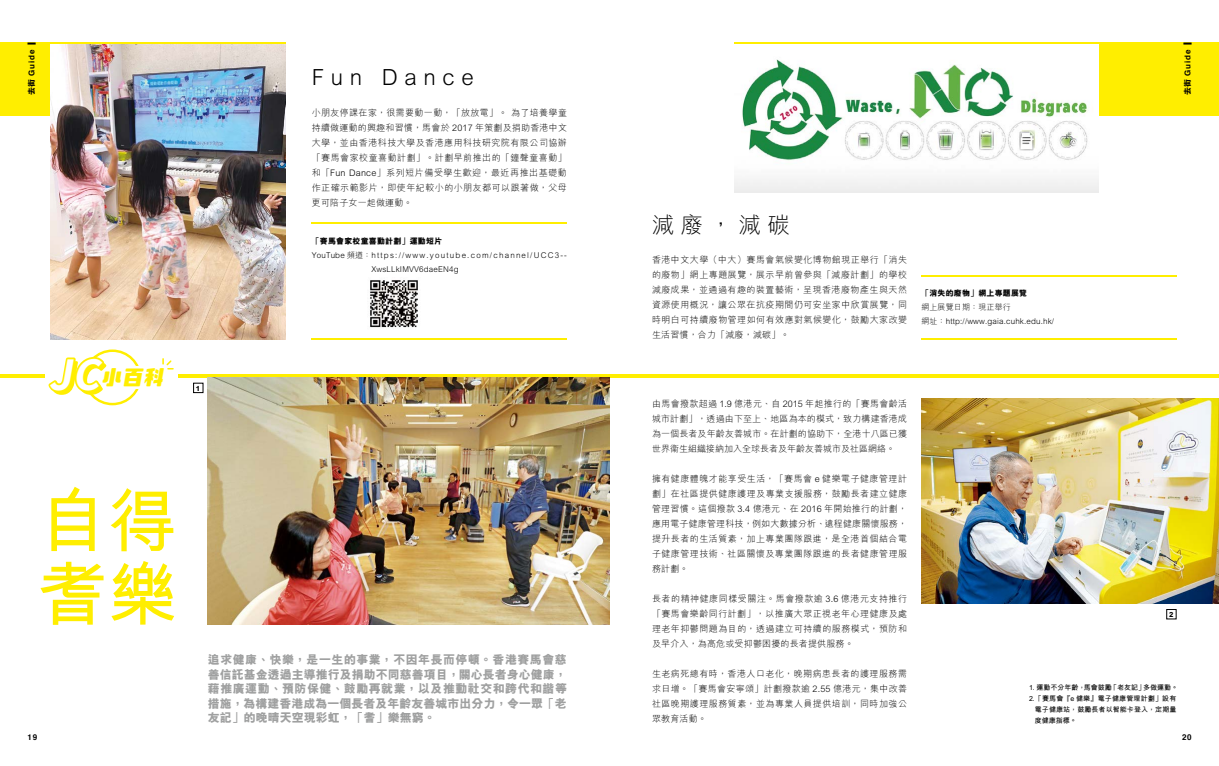
<style>
.page{position:relative;width:1219px;height:766px;background:#fff}
.page>*{position:absolute;margin:0;border:0;box-sizing:border-box;transform-origin:0 0}
.t1{font:700 69.8px/73.7px "M Hei HK";color:#fe0}
.t2{font:300 22.2px "M Hei HK";letter-spacing:.3em;color:#000}
.t3{font:italic 21.1px "CP Revenge";color:#fe0}
.t4{font:800 12px/14.4px "M Hei HK";color:#9fa0a0;text-align:justify}
.t5{font:300 9px/15px "M Hei HK";letter-spacing:.055em;color:#000;text-align:justify}
.t6{font:300 8px/14px "M Hei HK";letter-spacing:.02em;color:#000}
.t7{font:800 8px "M Hei HK";letter-spacing:.02em;color:#000}
.t8{font:700 8px "Helvetica";letter-spacing:.1em;color:#000}
.t9{font:700 7px "M Hei HK";letter-spacing:.015em;color:#000}
.t10{font:800 7px "M Hei HK";color:#000}
.s1{font-family:"M Hei HK";font-weight:800}
.s2{font-family:"Noto Sans CJ Ktc";font-weight:700;font-size:41.3px}
</style>
<div class="page">
<div style="left:0;top:43px;width:286px;height:73px;background:#fe0"></div>
<div style="left:735px;top:43px;width:484px;height:73px;background:#fe0"></div>
<svg style="left:1183px;top:43px;width:8px;height:2px"></svg>
<img style="left:51px;top:44px;width:235px;height:295px">
<img style="left:735px;top:44px;width:364px;height:148px">
<hr style="left:179px;top:374px;width:1040px;height:3px;background:#fe0">
<hr style="left:0;top:374px;width:44px;height:3px;background:#fe0">
<img style="left:208px;top:377px;width:401px;height:247px">
<hr style="left:921px;top:338px;width:255px;height:1px;background:#fe0">
<hr style="left:921px;top:275px;width:255px;height:2px;background:#fe0">
<svg style="left:27px;top:43px;width:9px;height:2px"></svg>
<img style="left:921px;top:399px;width:298px;height:204px">
<div style="left:1166px;top:609px;width:10px;height:10px;border:1px solid #000"></div>
<div style="left:193px;top:383px;width:10px;height:10px;border:1px solid #000"></div>
<svg style="left:86px;top:349px;width:53px;height:57px"></svg>
<div style="left:75px;top:366px;width:75px;height:16px;background:#fff"></div>
<svg style="left:162px;top:359px;width:11px;height:10px"></svg>
<hr style="left:312px;top:222px;width:255px;height:2px;background:#fe0">
<hr style="left:312px;top:338px;width:255px;height:1px;background:#fe0">
<img style="left:370px;top:280px;width:48px;height:48px">
<p class="t8" style="left:25px;top:95px;width:47px;rotate:-90deg"><span class="s1">去街</span> Guide</p>
<h3 class="t3" style="left:51px;top:366px;width:117px"><span class="s2">JC</span>小百科</h3>
<p class="t10" style="left:196px;top:383px;width:6px">1</p>
<h2 class="t2" style="left:312px;top:61px;width:164px">Fun Dance</h2>
<p class="t5" style="left:312px;top:105px;width:257px">小朋友停課在家，很需要動一動，「放放電」。 為了培養學童持續做運動的興趣和習慣，馬會於 2017 年策劃及捐助香港中文大學，並由香港科技大學及香港應用科技研究院有限公司協辦「賽馬會家校童喜動計劃」。計劃早前推出的「鐘聲童喜動」和「Fun Dance」系列短片備受學生歡迎，最近再推出基礎動作正確示範影片，即使年紀較小的小朋友都可以跟著做，父母更可陪子女一起做運動。</p>
<p class="t7" style="left:312px;top:235px;width:132px">「賽馬會家校童喜動計劃」運動短片</p>
<p class="t6" style="left:371px;top:247px;width:197px;text-indent:-60px">YouTube 頻道：https://www.youtube.com/channel/UCC3--<br>XwsLLkIMVV6daeEN4g</p>
<h1 class="t1" style="left:37px;top:478px;width:141px">自得耆樂</h1>
<h3 class="t4" style="left:208px;top:652px;width:361px">追求健康、快樂，是一生的事業，不因年長而停頓。香港賽馬會慈善信託基金透過主導推行及捐助不同慈善項目，關心長者身心健康，藉推廣運動、預防保健、鼓勵再就業，以及推動社交和跨代和諧等措施，為構建香港成為一個長者及年齡友善城市出分力，令一眾「老友記」的晚晴天空現彩虹，「耆」樂無窮。</h3>
<p class="t8" style="left:1181px;top:95px;width:47px;rotate:-90deg"><span class="s1">去街</span> Guide</p>
<h2 class="t2" style="left:652px;top:209px;width:139px">減廢，減碳</h2>
<p class="t5" style="left:652px;top:252px;width:257px">香港中文大學（中大）賽馬會氣候變化博物館現正舉行「消失的廢物」網上專題展覽，展示早前曾參與「減廢計劃」的學校減廢成果，並通過有趣的裝置藝術，呈現香港廢物產生與天然資源使用概況，讓公眾在抗疫期間仍可安坐家中欣賞展覽，同時明白可持續廢物管理如何有效應對氣候變化，鼓勵大家改變生活習慣，合力「減廢，減碳」。</p>
<p class="t7" style="left:921px;top:288px;width:107px">「消失的廢物」網上專題展覽</p>
<p class="t6" style="left:921px;top:300px;width:134px">網上展覽日期：現正舉行<br>網址：http://www.gaia.cuhk.edu.hk/</p>
<p class="t5" style="left:652px;top:396px;width:257px">由馬會撥款超過 1.9 億港元、自 2015 年起推行的「賽馬會齡活城市計劃」，透過由下至上、地區為本的模式，致力構建香港成為一個長者及年齡友善城市。在計劃的協助下，全港十八區已獲世界衞生組織接納加入全球長者及年齡友善城市及社區網絡。</p>
<p class="t5" style="left:652px;top:471px;width:257px">擁有健康體魄才能享受生活，「賽馬會 e 健樂電子健康管理計劃」在社區提供健康護理及專業支援服務，鼓勵長者建立健康管理習慣。這個撥款 3.4 億港元、在 2016 年開始推行的計劃，應用電子健康管理科技，例如大數據分析、遠程健康關懷服務，提升長者的生活質素，加上專業團隊跟進，是全港首個結合電子健康管理技術、社區關懷及專業團隊跟進的長者健康管理服務計劃。</p>
<p class="t5" style="left:652px;top:591px;width:257px">長者的精神健康同樣受關注。馬會撥款逾 3.6 億港元支持推行「賽馬會樂齡同行計劃」，以推廣大眾正視老年心理健康及處理老年抑鬱問題為目的，透過建立可持續的服務模式，預防和及早介入，為高危或受抑鬱困擾的長者提供服務。</p>
<p class="t5" style="left:652px;top:666px;width:257px">生老病死總有時，香港人口老化，晚期病患長者的護理服務需求日增。「賽馬會安寧頌」計劃撥款逾 2.55 億港元，集中改善社區晚期護理服務質素，並為專業人員提供培訓，同時加強公眾教育活動。</p>
<p class="t10" style="left:1169px;top:609px;width:6px">2</p>
<p class="t9" style="left:1029px;top:681px;width:151px">1. 運動不分年齡，馬會鼓勵「老友記」多做運動。</p>
<p class="t9" style="left:1029px;top:692px;width:149px">2.「賽馬會『e 健樂』電子健康管理計劃」設有</p>
<p class="t9" style="left:1035px;top:703px;width:143px">電子健康站，鼓勵長者以智能卡登入，定期量</p>
<p class="t9" style="left:1035px;top:714px;width:43px">度健康指標。</p>
<p class="t8" style="left:27px;top:730px;width:11px">19</p>
<p class="t8" style="left:1182px;top:730px;width:11px">20</p>
</div>
